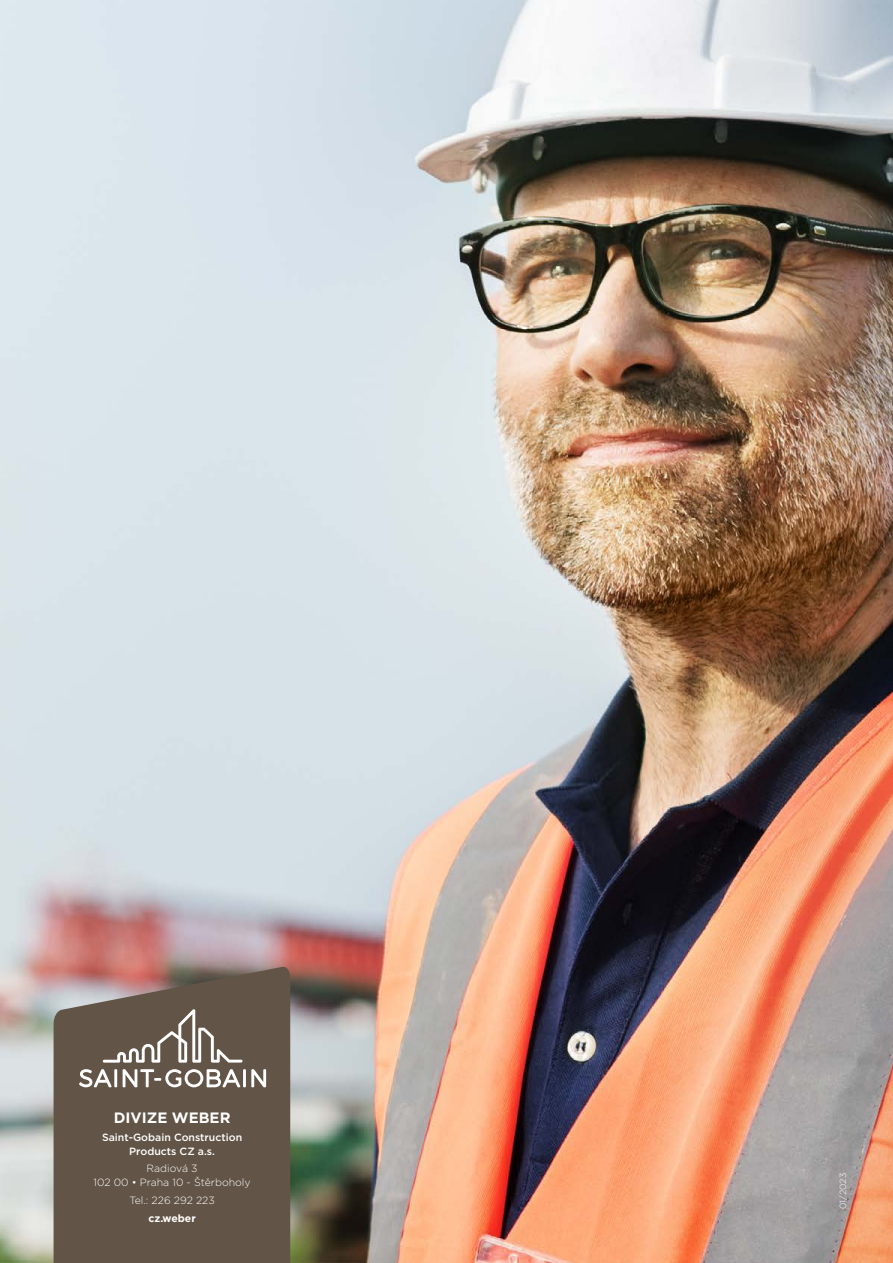
<style>
.page{position:relative;width:893px;height:1263px;background:#fff}
.page>*{position:absolute;margin:0;border:0;box-sizing:border-box;transform-origin:0 0}
.t1{font:700 15px "Gotham";color:#fff}
.t2{font:300 10.5px/13.5px "Gotham";color:#fff;text-align:center}
.t3{font:500 10.5px/13.5px "Gotham";color:#fff;text-align:center}
.t4{font:700 10.5px "Gotham";color:#fff}
.t5{font:300 9px "Gotham";letter-spacing:-.005em;color:#fff}
</style>
<div class="page">
<img style="left:0;top:0;width:893px;height:1263px">
<svg style="left:54px;top:965px;width:236px;height:298px;background:#69594c"></svg>
<svg style="left:79px;top:1069px;width:33px;height:18px"></svg>
<hr style="left:114px;top:1069px;width:3px;height:18px;background:#fff">
<svg style="left:123px;top:1069px;width:117px;height:18px"></svg>
<hr style="left:243px;top:1069px;width:3px;height:18px;background:#fff">
<svg style="left:251px;top:1069px;width:15px;height:18px"></svg>
<svg style="left:103px;top:1009px;width:140px;height:54px;background:#7b6f63"></svg>
<h1 class="t1" style="left:114px;top:1108px;width:118px">DIVIZE WEBER</h1>
<p class="t3" style="left:102px;top:1130px;width:142px">Saint-Gobain Construction<br>Products CZ a.s.</p>
<p class="t2" style="left:94px;top:1162px;width:159px">Radiová 3<br>102 00 • Praha 10 - Štěrboholy</p>
<p class="t2" style="left:129px;top:1193px;width:87px">Tel.: 226 292 223</p>
<p class="t4" style="left:148px;top:1211px;width:49px">cz.weber</p>
<p class="t5" style="left:837px;top:1209px;width:38px;rotate:-90deg">01/2023</p>
</div>
